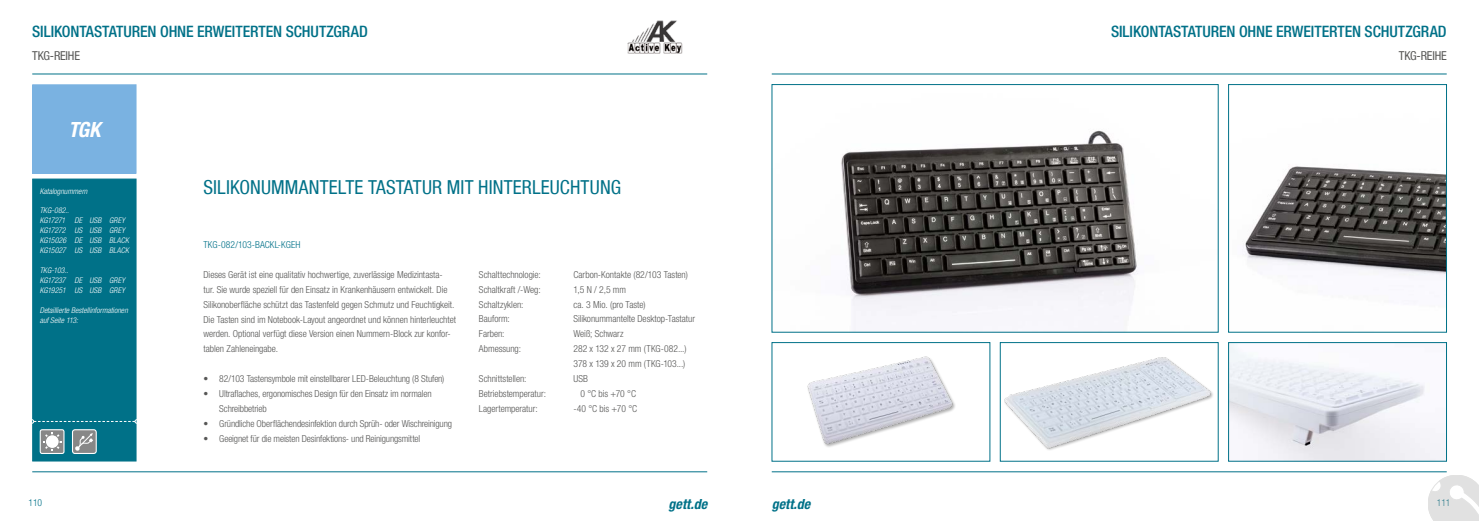
<style>
.page{position:relative;width:1479px;height:521px;background:#fff}
.page>*{position:absolute;margin:0;border:0;box-sizing:border-box;transform-origin:0 0}
.t1{font:italic 700 condensed 21px "Helvetica Neue LT Pro";color:#fff}
.t2{font:condensed 19.25px "Helvetica Neue LT Com";letter-spacing:.01em;color:#007188}
.t3{font:500 condensed 15.75px "Helvetica Neue LT Com";letter-spacing:-.005em;color:#007188}
.t4{font:italic 700 condensed 14px "Helvetica Neue LT Pro";color:#007188}
.t5{font:condensed 12.25px "Helvetica Neue LT Com";letter-spacing:-.015em;color:#575756}
.t6{font:300 condensed 9.62px/14.9px "Helvetica Neue LT Com";letter-spacing:-.005em;color:#575756}
.t7{font:300 condensed 9.62px "Helvetica Neue LT Com";color:#007188}
.t8{font:italic 300 condensed 7.88px/9.9px "Helvetica Neue LT Com";color:#fff}
</style>
<div class="page">
<hr style="left:771px;top:74px;width:675px;height:1px;background:#007188">
<hr style="left:771px;top:471px;width:675px;height:1px;background:#007188">
<svg style="left:1428px;top:475px;width:50px;height:46px"></svg>
<hr style="left:32px;top:74px;width:675px;height:1px;background:#007188">
<hr style="left:32px;top:471px;width:675px;height:1px;background:#007188">
<div style="left:32px;top:179px;width:104px;height:282px;background:#007188;border:1px solid #007188"></div>
<div style="left:33px;top:85px;width:103px;height:88px;background:#7ab2e1"></div>
<div style="left:32px;top:84px;width:104px;height:90px;border:1px solid #7ab2e1"></div>
<img style="left:841px;top:130px;width:297px;height:200px">
<div style="left:771px;top:84px;width:447px;height:248px;border:1px solid #007188"></div>
<img style="left:807px;top:356px;width:148px;height:91px">
<div style="left:771px;top:342px;width:219px;height:119px;border:1px solid #007188"></div>
<img style="left:1004px;top:357px;width:209px;height:93px">
<div style="left:1000px;top:342px;width:218px;height:119px;border:1px solid #007188"></div>
<img style="left:1230px;top:344px;width:214px;height:115px">
<div style="left:1228px;top:342px;width:218px;height:119px;border:1px solid #007188"></div>
<img style="left:1243px;top:166px;width:201px;height:110px">
<div style="left:1228px;top:84px;width:218px;height:248px;border:1px solid #007188"></div>
<svg style="left:32px;top:419px;width:105px;height:5px"></svg>
<img style="left:627px;top:20px;width:56px;height:34px">
<div style="left:72px;top:430px;width:24px;height:23px;background:#878787;border-radius:3px"></div>
<div style="left:72px;top:429px;width:25px;height:25px;border:1px solid #fff;border-radius:3px"></div>
<svg style="left:75px;top:433px;width:18px;height:18px"></svg>
<div style="left:40px;top:430px;width:24px;height:23px;background:#878787;border-radius:2px"></div>
<div style="left:40px;top:429px;width:24px;height:25px;border:1px solid #fff;border-radius:2px"></div>
<svg style="left:43px;top:432px;width:19px;height:19px"></svg>
<div style="left:45px;top:435px;width:14px;height:13px;background:#fff;border-radius:50%"></div>
<div style="left:45px;top:434px;width:14px;height:15px;border:1px solid #878787;border-radius:50%"></div>
<h3 class="t3" style="left:32px;top:22px;width:337px">SILIKONTASTATUREN OHNE ERWEITERTEN SCHUTZGRAD</h3>
<p class="t5" style="left:32px;top:48px;width:49px">TKG-REIHE</p>
<h1 class="t1" style="left:68px;top:117px;width:33px">TGK</h1>
<p class="t8" style="left:40px;top:186px;width:49px">Katalognummern</p>
<p class="t8" style="left:40px;top:206px;width:91px">TKG-082..<br>KG17271 DE USB GREY<br>KG17272 US USB GREY<br>KG15026 DE USB BLACK<br>KG15027 US USB BLACK</p>
<p class="t8" style="left:40px;top:265px;width:87px">TKG-103..<br>KG17237 DE USB GREY<br>KG19251 US USB GREY</p>
<p class="t8" style="left:40px;top:305px;width:90px">Detaillierte Bestellinformationen auf Seite 113:</p>
<h2 class="t2" style="left:203px;top:175px;width:419px">SILIKONUMMANTELTE TASTATUR MIT HINTERLEUCHTUNG</h2>
<p class="t7" style="left:203px;top:239px;width:98px">TKG-082/103-BACKL-KGEH</p>
<p class="t6" style="left:203px;top:267px;width:254px">Dieses Gerät ist eine qualitativ hochwertige, zuverlässige Medizintasta&shy;tur. Sie wurde speziell für den Einsatz in Krankenhäusern entwickelt. Die Silikonoberfläche schützt das Tastenfeld gegen Schmutz und Feuchtigkeit.<br>Die Tasten sind im Notebook-Layout angeordnet und können hinterleuchtet werden. Optional verfügt diese Version einen Nummern-Block zur konfor&shy;tablen Zahleneingabe.</p>
<p class="t6" style="left:203px;top:371px;width:242px">• 82/103 Tastensymbole mit einstellbarer LED-Beleuchtung (8 Stufen)</p>
<p class="t6" style="left:219px;top:386px;width:214px;text-indent:-16px">• Ultraflaches, ergonomisches Design für den Einsatz im normalen<br>Schreibbetrieb</p>
<p class="t6" style="left:203px;top:416px;width:250px">• Gründliche Oberflächendesinfektion durch Sprüh- oder Wischreinigung</p>
<p class="t6" style="left:203px;top:431px;width:218px">• Geeignet für die meisten Desinfektions- und Reinigungsmittel</p>
<p class="t6" style="left:479px;top:267px;width:63px">Schalttechnologie:</p>
<p class="t6" style="left:573px;top:267px;width:116px">Carbon-Kontakte (82/103 Tasten)</p>
<p class="t6" style="left:479px;top:282px;width:63px">Schaltkraft /-Weg:</p>
<p class="t6" style="left:573px;top:282px;width:54px">1,5 N / 2,5 mm</p>
<p class="t6" style="left:479px;top:297px;width:46px">Schaltzyklen:</p>
<p class="t6" style="left:573px;top:297px;width:74px">ca. 3 Mio. (pro Taste)</p>
<p class="t6" style="left:479px;top:312px;width:32px">Bauform:</p>
<p class="t6" style="left:573px;top:312px;width:123px">Silikonummantelte Desktop-Tastatur</p>
<p class="t6" style="left:479px;top:326px;width:27px">Farben:</p>
<p class="t6" style="left:573px;top:326px;width:51px">Weiß; Schwarz</p>
<p class="t6" style="left:479px;top:341px;width:44px">Abmessung:</p>
<p class="t6" style="left:573px;top:341px;width:114px">282 x 132 x 27 mm (TKG-082...)<br>378 x 139 x 20 mm (TKG-103...)</p>
<p class="t6" style="left:479px;top:371px;width:49px">Schnittstellen:</p>
<p class="t6" style="left:573px;top:371px;width:16px">USB</p>
<p class="t6" style="left:479px;top:386px;width:69px">Betriebstemperatur:</p>
<p class="t6" style="left:580px;top:386px;width:57px">0 °C bis +70 °C</p>
<p class="t6" style="left:479px;top:401px;width:60px">Lagertemperatur:</p>
<p class="t6" style="left:573px;top:401px;width:65px">-40 °C bis +70 °C</p>
<h3 class="t3" style="left:1111px;top:22px;width:337px">SILIKONTASTATUREN OHNE ERWEITERTEN SCHUTZGRAD</h3>
<p class="t5" style="left:1398px;top:48px;width:49px">TKG-REIHE</p>
<p class="t7" style="left:28px;top:496px;width:15px">110</p>
<h3 class="t4" style="left:668px;top:495px;width:40px">gett.de</h3>
<h3 class="t4" style="left:771px;top:495px;width:40px">gett.de</h3>
<p class="t7" style="left:1436px;top:496px;width:15px">111</p>
</div>
